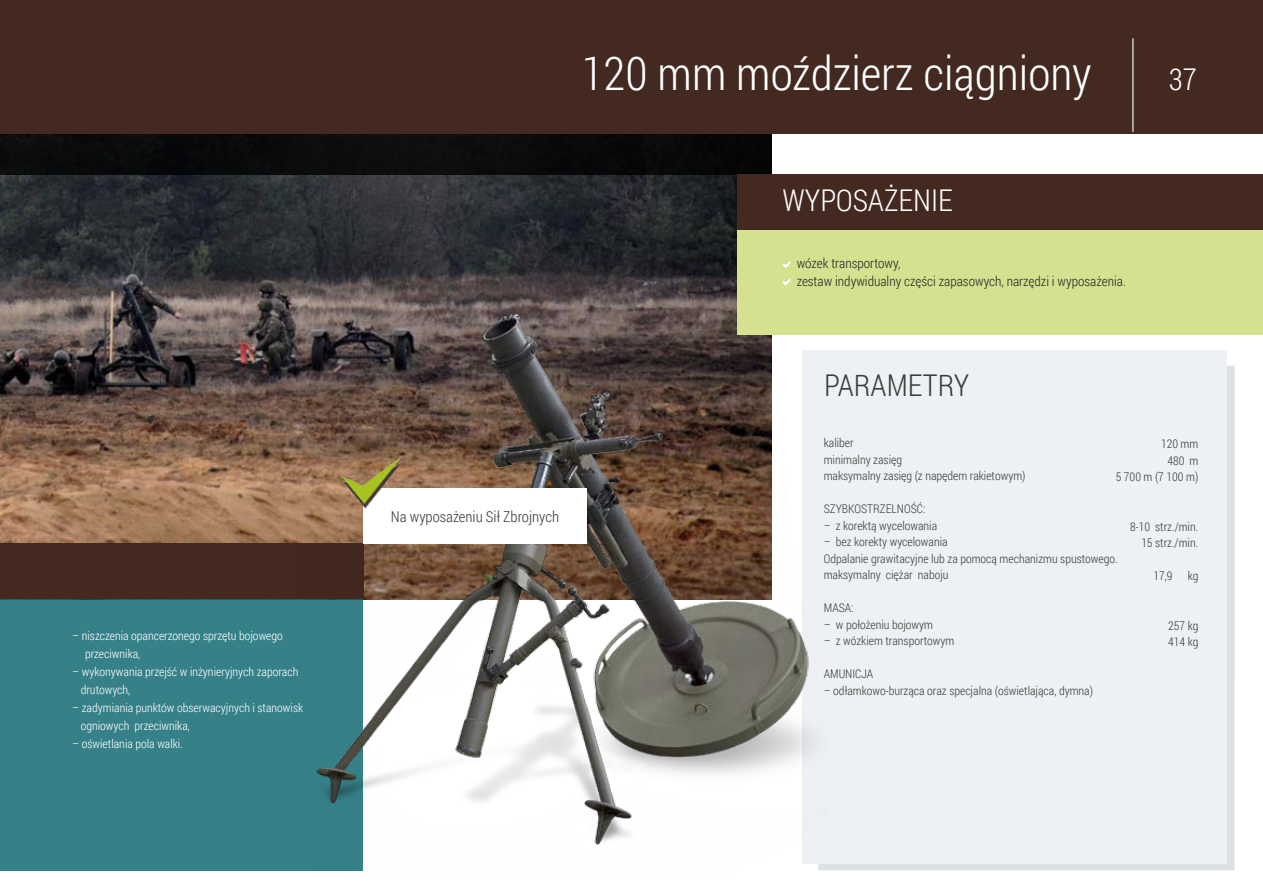
<style>
.page{position:relative;width:1263px;height:893px;background:#fff}
.page>*{position:absolute;margin:0;border:0;box-sizing:border-box;transform-origin:0 0}
.t1{font:300 46.5px "Roboto Condensed";color:#fff}
.t2{font:300 30px "Roboto Condensed";color:#fff}
.t3{font:300 30px "Roboto Condensed";color:#3c3c3b}
.t4{font:300 15px "Roboto Condensed";color:#3c3c3b}
.t5{font:300 13.5px/17.4px "Roboto Condensed";color:#282827}
.t6{font:300 12px/16.5px "Roboto Condensed";color:#3c3c3b}
.t7{font:300 12px/18px "Roboto Condensed";color:#fff}
</style>
<div class="page">
<img style="left:0;top:175px;width:737px;height:369px">
<div style="left:870px;top:366px;width:364px;height:504px;background:#dbe1e5"></div>
<div style="left:737px;top:175px;width:526px;height:159px;background:#d6e190"></div>
<div style="left:0;top:0;width:772px;height:175px;background:#0a0b0b"></div>
<div style="left:737px;top:175px;width:526px;height:55px;background:#432920"></div>
<div style="left:0;top:0;width:1263px;height:134px;background:#432920"></div>
<div style="left:802px;top:350px;width:425px;height:513px;background:#eef1f3"></div>
<hr style="left:1132px;top:38px;width:1px;height:94px;background:#fff">
<div style="left:0;top:598px;width:363px;height:273px;background:#368088"></div>
<div style="left:0;top:544px;width:363px;height:55px;background:#432920"></div>
<img style="left:273px;top:263px;width:597px;height:608px">
<div style="left:363px;top:488px;width:223px;height:56px;background:#fff"></div>
<img style="left:341px;top:455px;width:63px;height:55px">
<p class="t7" style="left:85px;top:626px;width:199px;text-indent:-13px">– niszczenia opancerzonego sprzętu bojowego przeciwnika,</p>
<p class="t7" style="left:81px;top:662px;width:219px;text-indent:-9px">– wykonywania przejść w inżynieryjnych zaporach drutowych,</p>
<p class="t7" style="left:81px;top:698px;width:224px;text-indent:-9px">– zadymiania punktów obserwacyjnych i stanowisk ogniowych przeciwnika,</p>
<p class="t7" style="left:72px;top:734px;width:112px">– oświetlania pola walki.</p>
<h1 class="t1" style="left:582px;top:41px;width:511px">120 mm moździerz ciągniony</h1>
<h2 class="t2" style="left:782px;top:180px;width:172px">WYPOSAŻENIE</h2>
<p class="t5" style="left:797px;top:254px;width:331px">wózek transportowy,<br>zestaw indywidualny części zapasowych, narzędzi i wyposażenia.</p>
<h2 class="t2" style="left:1169px;top:58px;width:30px">37</h2>
<p class="t4" style="left:391px;top:506px;width:170px">Na wyposażeniu Sił Zbrojnych</p>
<h2 class="t3" style="left:824px;top:364px;width:147px">PARAMETRY</h2>
<p class="t6" style="left:824px;top:434px;width:203px">kaliber<br>minimalny zasięg<br>maksymalny zasięg (z napędem rakietowym)</p>
<p class="t6" style="left:824px;top:500px;width:103px">SZYBKOSTRZELNOŚĆ:</p>
<p class="t6" style="left:824px;top:517px;width:115px">– z korektą wycelowania</p>
<p class="t6" style="left:824px;top:533px;width:295px">– bez korekty wycelowania<br>Odpalanie grawitacyjne lub za pomocą mechanizmu spustowego. maksymalny ciężar naboju</p>
<p class="t6" style="left:824px;top:599px;width:31px">MASA:</p>
<p class="t6" style="left:824px;top:616px;width:111px">– w położeniu bojowym</p>
<p class="t6" style="left:824px;top:632px;width:132px">– z wózkiem transportowym</p>
<p class="t6" style="left:824px;top:665px;width:51px">AMUNICJA</p>
<p class="t6" style="left:824px;top:682px;width:271px">– odłamkowo-burząca oraz specjalna (oświetlająca, dymna)</p>
<p class="t6" style="left:1116px;top:435px;width:84px;text-align:right">120 mm<br>480 m<br>5 700 m (7 100 m)</p>
<p class="t6" style="left:1130px;top:518px;width:70px;text-align:right">8-10 strz./min.<br>15 strz./min.</p>
<p class="t6" style="left:1153px;top:567px;width:20px">17,9</p>
<p class="t6" style="left:1188px;top:567px;width:12px">kg</p>
<p class="t6" style="left:1168px;top:617px;width:32px">257 kg<br>414 kg</p>
</div>
